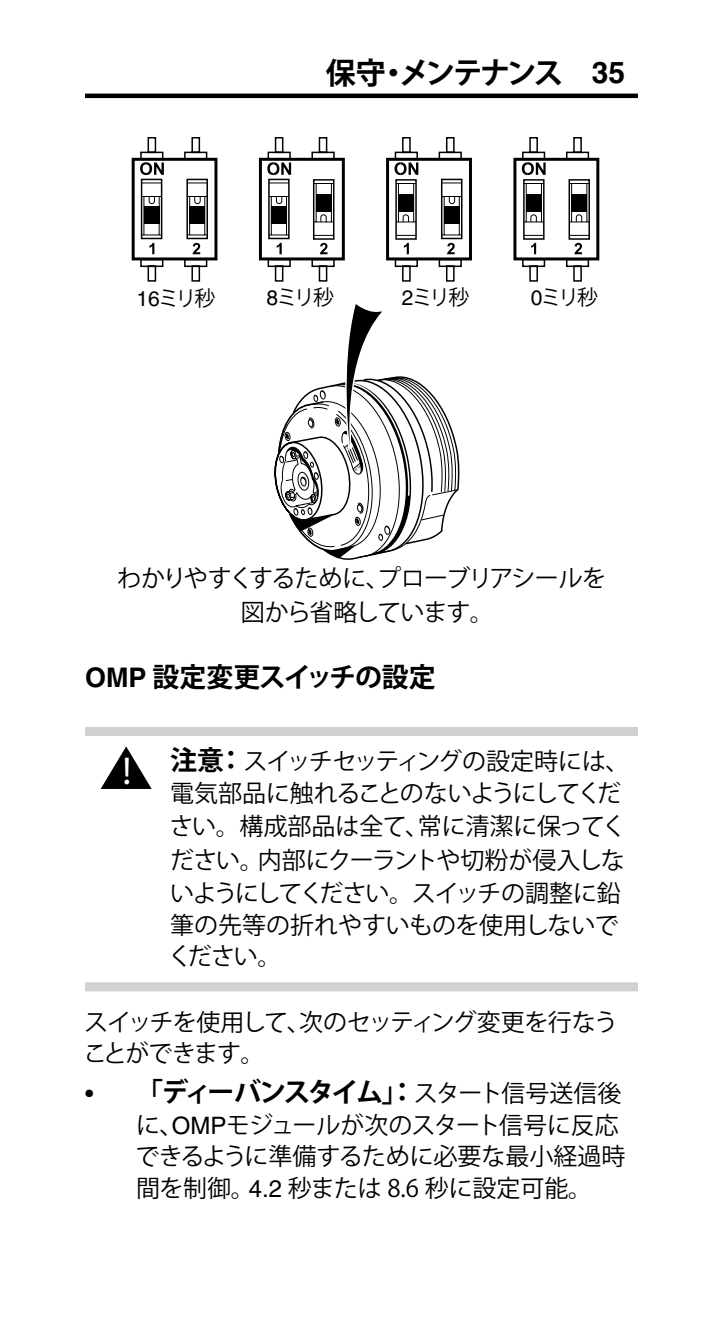
<style>
.page{position:relative;width:723px;height:1344px;background:#fff}
.page>*{position:absolute;margin:0;border:0;box-sizing:border-box;transform-origin:0 0}
.t1{font:39px "Myriad Pro";color:#fff}
.t2{font:700 30px "Koz Go Std";letter-spacing:-.095em;color:#000}
.t3{font:700 27px "Koz Go Std";letter-spacing:-.105em;color:#000}
.t4{font:700 27px "Koz Go Std";letter-spacing:-.025em;color:#000}
.t5{font:24px/32.4px "Koz Go Std";letter-spacing:-.03em;color:#000}
.t6{font:24px/31.5px "Koz Go Std";letter-spacing:-.01em;color:#000}
.t7{font:21px "Koz Go Std";letter-spacing:-.13em;color:#000}
.s1{font-family:"Helvetica"}
.s2{font-weight:700;font-size:27px}
.s3{font-family:"Helvetica";font-weight:400;font-size:24px}
.s4{font-weight:400;font-size:24px}
</style>
<div class="page">
<div style="left:132px;top:158px;width:85px;height:102px;border:3px solid #000"></div>
<div style="left:140px;top:152px;width:23px;height:8px;border:1px solid #000"></div>
<div style="left:148px;top:137px;width:8px;height:16px;border:1px solid #000"></div>
<div style="left:184px;top:152px;width:23px;height:8px;border:1px solid #000"></div>
<div style="left:191px;top:137px;width:9px;height:16px;border:1px solid #000"></div>
<div style="left:140px;top:259px;width:23px;height:8px;border:1px solid #000"></div>
<div style="left:148px;top:265px;width:8px;height:17px;border:1px solid #000"></div>
<div style="left:184px;top:259px;width:23px;height:8px;border:1px solid #000"></div>
<div style="left:191px;top:265px;width:9px;height:17px;border:1px solid #000"></div>
<svg style="left:149px;top:243px;width:5px;height:11px"></svg>
<svg style="left:192px;top:243px;width:8px;height:11px"></svg>
<svg style="left:140px;top:162px;width:24px;height:13px"></svg>
<div style="left:141px;top:179px;width:21px;height:60px;border:1px solid #000"></div>
<svg style="left:141px;top:182px;width:21px;height:54px"></svg>
<div style="left:186px;top:179px;width:22px;height:60px;border:1px solid #000"></div>
<svg style="left:186px;top:182px;width:22px;height:54px"></svg>
<div style="left:259px;top:158px;width:86px;height:102px;border:3px solid #000"></div>
<div style="left:268px;top:152px;width:23px;height:8px;border:1px solid #000"></div>
<div style="left:275px;top:137px;width:8px;height:16px;border:1px solid #000"></div>
<div style="left:311px;top:152px;width:24px;height:8px;border:1px solid #000"></div>
<div style="left:319px;top:137px;width:8px;height:16px;border:1px solid #000"></div>
<div style="left:268px;top:259px;width:23px;height:8px;border:1px solid #000"></div>
<div style="left:275px;top:265px;width:8px;height:17px;border:1px solid #000"></div>
<div style="left:311px;top:259px;width:24px;height:8px;border:1px solid #000"></div>
<div style="left:319px;top:265px;width:8px;height:17px;border:1px solid #000"></div>
<svg style="left:277px;top:243px;width:5px;height:11px"></svg>
<svg style="left:320px;top:243px;width:7px;height:11px"></svg>
<svg style="left:267px;top:162px;width:24px;height:13px"></svg>
<div style="left:268px;top:179px;width:22px;height:60px;border:1px solid #000"></div>
<svg style="left:268px;top:182px;width:22px;height:54px"></svg>
<div style="left:313px;top:179px;width:21px;height:61px;border:1px solid #000"></div>
<svg style="left:313px;top:183px;width:21px;height:53px"></svg>
<div style="left:395px;top:179px;width:22px;height:61px;border:1px solid #000"></div>
<svg style="left:395px;top:183px;width:22px;height:53px"></svg>
<div style="left:523px;top:179px;width:21px;height:61px;border:1px solid #000"></div>
<svg style="left:523px;top:183px;width:21px;height:53px"></svg>
<div style="left:568px;top:179px;width:22px;height:61px;border:1px solid #000"></div>
<svg style="left:568px;top:183px;width:22px;height:53px"></svg>
<div style="left:386px;top:158px;width:86px;height:102px;border:3px solid #000"></div>
<div style="left:395px;top:152px;width:23px;height:8px;border:1px solid #000"></div>
<div style="left:402px;top:137px;width:9px;height:16px;border:1px solid #000"></div>
<div style="left:439px;top:152px;width:23px;height:8px;border:1px solid #000"></div>
<div style="left:446px;top:137px;width:9px;height:16px;border:1px solid #000"></div>
<div style="left:395px;top:259px;width:23px;height:8px;border:1px solid #000"></div>
<div style="left:402px;top:265px;width:9px;height:17px;border:1px solid #000"></div>
<div style="left:439px;top:259px;width:23px;height:8px;border:1px solid #000"></div>
<div style="left:446px;top:265px;width:9px;height:17px;border:1px solid #000"></div>
<svg style="left:404px;top:243px;width:5px;height:11px"></svg>
<svg style="left:447px;top:243px;width:8px;height:11px"></svg>
<svg style="left:394px;top:162px;width:24px;height:13px"></svg>
<div style="left:441px;top:179px;width:21px;height:60px;border:1px solid #000"></div>
<svg style="left:441px;top:182px;width:22px;height:54px"></svg>
<div style="left:513px;top:158px;width:86px;height:102px;border:3px solid #000"></div>
<div style="left:522px;top:152px;width:23px;height:8px;border:1px solid #000"></div>
<div style="left:529px;top:137px;width:9px;height:16px;border:1px solid #000"></div>
<div style="left:566px;top:152px;width:23px;height:8px;border:1px solid #000"></div>
<div style="left:573px;top:137px;width:9px;height:16px;border:1px solid #000"></div>
<div style="left:522px;top:259px;width:23px;height:8px;border:1px solid #000"></div>
<div style="left:529px;top:265px;width:9px;height:17px;border:1px solid #000"></div>
<div style="left:566px;top:259px;width:23px;height:8px;border:1px solid #000"></div>
<div style="left:573px;top:265px;width:9px;height:17px;border:1px solid #000"></div>
<svg style="left:531px;top:243px;width:5px;height:11px"></svg>
<svg style="left:574px;top:243px;width:8px;height:11px"></svg>
<svg style="left:522px;top:162px;width:24px;height:13px"></svg>
<svg style="left:274px;top:304px;width:185px;height:256px"></svg>
<hr style="left:85px;top:94px;width:553px;height:4px;background:#000">
<div style="left:85px;top:727px;width:553px;height:9px;background:#d0d1d2"></div>
<div style="left:85px;top:982px;width:553px;height:9px;background:#d0d1d2"></div>
<svg style="left:101px;top:746px;width:51px;height:43px"></svg>
<p class="t2" style="left:326px;top:53px;width:301px">保守・メンテナンス <span class="s1">35</span></p>
<p class="t7" style="left:136px;top:285px;width:81px"><span class="s1">16</span>ミリ秒</p>
<p class="t7" style="left:266px;top:284px;width:69px"><span class="s1">8</span>ミリ秒</p>
<p class="t7" style="left:402px;top:284px;width:69px"><span class="s1">2</span>ミリ秒</p>
<p class="t7" style="left:531px;top:284px;width:69px"><span class="s1">0</span>ミリ秒</p>
<p class="t5" style="left:117px;top:563px;width:491px;line-height:33.6px;text-align:center">わかりやすくするために、プローブリアシールを図から省略しています。</p>
<p class="t4" style="left:85px;top:660px;width:352px"><span class="s1">OMP</span> 設定変更スイッチの設定</p>
<p class="t1" style="left:122px;top:747px;width:10px">!</p>
<p class="t5" style="left:168px;top:746px;width:463px"><span class="s2">注意：</span>スイッチセッティングの設定時には、電気部品に触れることのないようにしてください。構成部品は全て、常に清潔に保ってください。内部にクーラントや切粉が侵入しないようにしてください。スイッチの調整に鉛筆の先等の折れやすいものを使用しないでください。</p>
<p class="t5" style="left:83px;top:1007px;width:536px;line-height:31.5px">スイッチを使用して、次のセッティング変更を行なうことができます。</p>
<p class="t3" style="left:85px;top:1075px;width:538px"><span class="s3">•</span> 「ディーバンスタイム」： <span class="s4">スタート信号送信後</span></p>
<p class="t6" style="left:135px;top:1110px;width:492px">に、<span class="s1">OMP</span>モジュールが次のスタート信号に反応できるように準備するために必要な最小経過時間を制御。<span class="s1">4.2</span> 秒または 8.6 秒に設定可能。</p>
</div>
